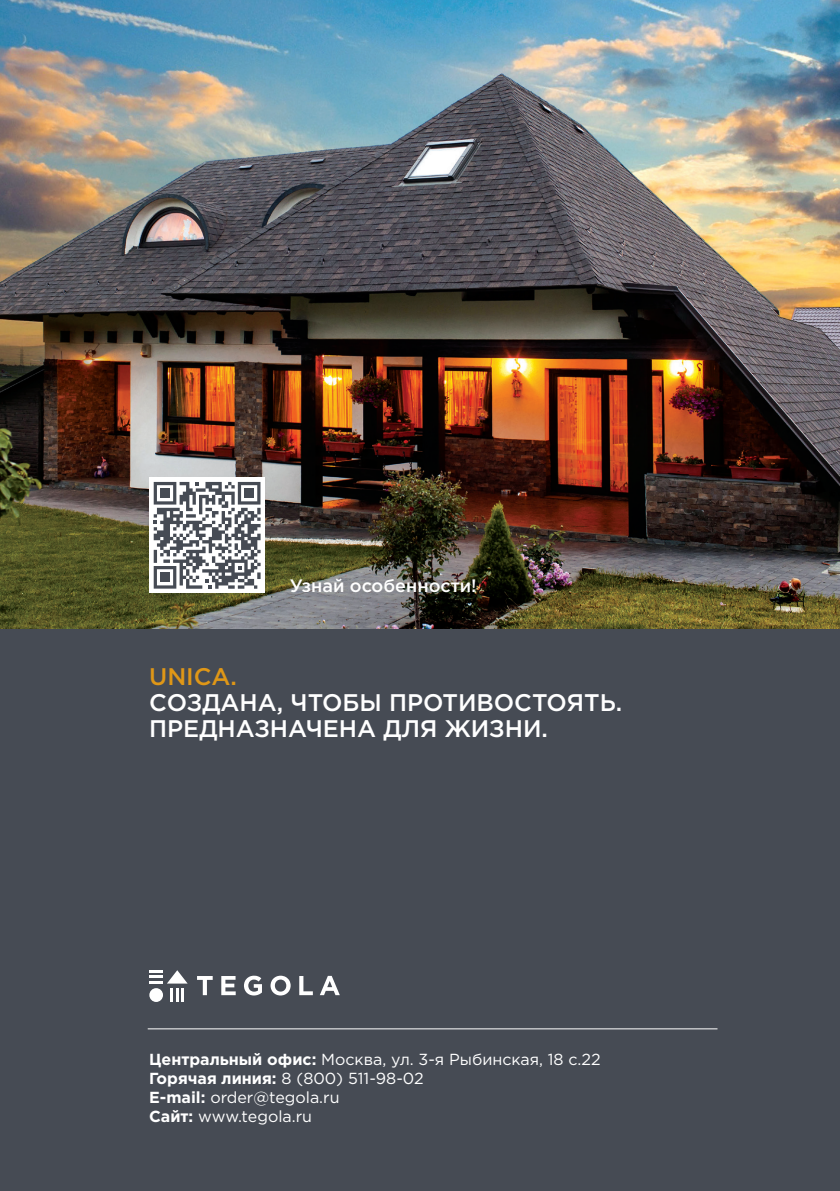
<style>
.page{position:relative;width:840px;height:1191px;background:#fff}
.page>*{position:absolute;margin:0;border:0;box-sizing:border-box;transform-origin:0 0}
.t1{font:500 24px/26px "Gotham Pro";color:#fff}
.t2{font:500 24px "Gotham Pro";color:#df9717}
.t3{font:500 18px "Gotham Pro";color:#fff}
.t4{font:16px/19.2px "Gotham Pro";color:#fff}
.s1{font-weight:700}
</style>
<div class="page">
<div style="left:0;top:0;width:839px;height:1191px;background:#464b54"></div>
<hr style="left:148px;top:1028px;width:569px;height:1px;background:#fff">
<img style="left:0;top:0;width:839px;height:629px">
<div style="left:149px;top:477px;width:116px;height:116px;background:#fff"></div>
<svg style="left:154px;top:482px;width:106px;height:107px"></svg>
<div style="left:160px;top:488px;width:10px;height:10px;background:#464b54"></div>
<div style="left:244px;top:488px;width:10px;height:10px;background:#464b54"></div>
<div style="left:160px;top:572px;width:10px;height:10px;background:#464b54"></div>
<svg style="left:149px;top:970px;width:38px;height:32px"></svg>
<hr style="left:181px;top:988px;width:3px;height:14px;background:#fff">
<svg style="left:197px;top:976px;width:15px;height:19px"></svg>
<svg style="left:221px;top:976px;width:14px;height:19px"></svg>
<svg style="left:244px;top:975px;width:18px;height:20px"></svg>
<svg style="left:270px;top:975px;width:20px;height:20px"></svg>
<svg style="left:299px;top:976px;width:14px;height:19px"></svg>
<svg style="left:320px;top:976px;width:19px;height:19px"></svg>
<p class="t3" style="left:290px;top:575px;width:188px">Узнай особенности!</p>
<h1 class="t2" style="left:149px;top:663px;width:89px">UNICA.</h1>
<h1 class="t1" style="left:149px;top:689px;width:474px">СОЗДАНА, ЧТОБЫ ПРОТИВОСТОЯТЬ.<br>ПРЕДНАЗНАЧЕНА ДЛЯ ЖИЗНИ.</h1>
<p class="t4" style="left:149px;top:1049px;width:452px"><span class="s1">Центральный офис:</span> Москва, ул. 3-я Рыбинская, 18 с.22<br><span class="s1">Горячая линия:</span> 8 (800) 511-98-02<br><span class="s1">E-mail:</span> order@tegola.ru<br><span class="s1">Сайт:</span> www.tegola.ru</p>
</div>
